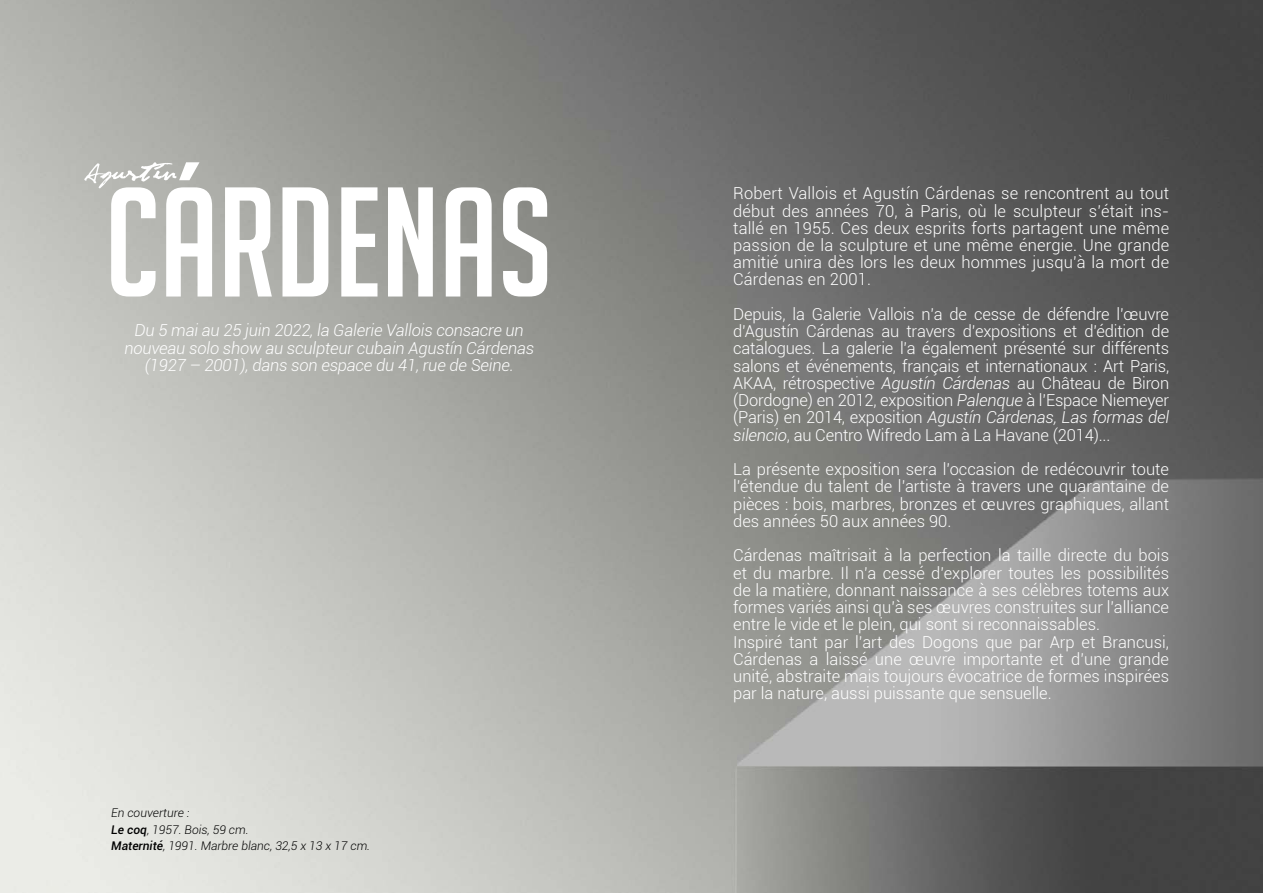
<style>
.page{position:relative;width:1263px;height:893px;background:#fff}
.page>*{position:absolute;margin:0;border:0;box-sizing:border-box;transform-origin:0 0}
.t1{font:300 16.5px/17.2px "Roboto";color:#fff;text-align:justify}
.t2{font:italic 300 16.5px/17.2px "Roboto";letter-spacing:-.01em;color:#fff;text-align:center}
.t3{font:italic 300 12px/16.5px "Roboto";color:#000}
.s1{font-weight:500}
.s2{font-style:italic}
</style>
<div class="page">
<img style="left:0;top:0;width:1263px;height:893px">
<svg style="left:84px;top:162px;width:128px;height:135px"></svg>
<svg style="left:225px;top:187px;width:47px;height:110px"></svg>
<svg style="left:282px;top:187px;width:46px;height:110px"></svg>
<svg style="left:341px;top:187px;width:36px;height:110px"></svg>
<svg style="left:388px;top:187px;width:45px;height:110px"></svg>
<svg style="left:446px;top:187px;width:46px;height:110px"></svg>
<svg style="left:503px;top:187px;width:44px;height:110px"></svg>
<p class="t2" style="left:124px;top:321px;width:411px">Du 5 mai au 25 juin 2022, la Galerie Vallois consacre un nouveau solo show au sculpteur cubain Agustín Cárdenas (1927 – 2001), dans son espace du 41, rue de Seine.</p>
<p class="t3" style="left:111px;top:804px;width:260px">En couverture :<br><span class="s1">Le coq</span>, 1957. Bois, 59 cm.<br><span class="s1">Maternité</span>, 1991. Marbre blanc, 32,5 x 13 x 17 cm.</p>
<p class="t1" style="left:733px;top:184px;width:438px">Robert Vallois et Agustín Cárdenas se rencontrent au tout début des années 70, à Paris, où le sculpteur s’était ins&shy;tallé en 1955. Ces deux esprits forts partagent une même passion de la sculpture et une même énergie. Une grande amitié unira dès lors les deux hommes jusqu’à la mort de Cárdenas en 2001.</p>
<p class="t1" style="left:733px;top:305px;width:437px">Depuis, la Galerie Vallois n’a de cesse de défendre l’œuvre d’Agustín Cárdenas au travers d’expositions et d’édition de catalogues. La galerie l’a également présenté sur différents salons et événements, français et internationaux : Art Paris, AKAA, rétrospective <span class="s2">Agustín Cárdenas</span> au Château de Biron (Dordogne) en 2012, exposition <span class="s2">Palenque</span> à l’Espace Niemeyer (Paris) en 2014, exposition <span class="s2">Agustín Cárdenas, Las formas del silencio</span>, au Centro Wifredo Lam à La Havane (2014)...</p>
<p class="t1" style="left:733px;top:460px;width:437px">La présente exposition sera l’occasion de redécouvrir toute l’étendue du talent de l’artiste à travers une quarantaine de pièces : bois, marbres, bronzes et œuvres graphiques, allant des années 50 aux années 90.</p>
<p class="t1" style="left:733px;top:546px;width:437px;text-align:left">Cárdenas maîtrisait à la perfection la taille directe du bois et du marbre. Il n’a cessé d’explorer toutes les possibilités de la matière, donnant naissance à ses célèbres totems aux formes variés ainsi qu’à ses œuvres construites sur l’alliance entre le vide et le plein, qui sont si reconnaissables.<br>Inspiré tant par l’art des Dogons que par Arp et Brancusi, Cárdenas a laissé une œuvre importante et d’une grande unité, abstraite mais toujours évocatrice de formes inspirées par la nature, aussi puissante que sensuelle.</p>
</div>
